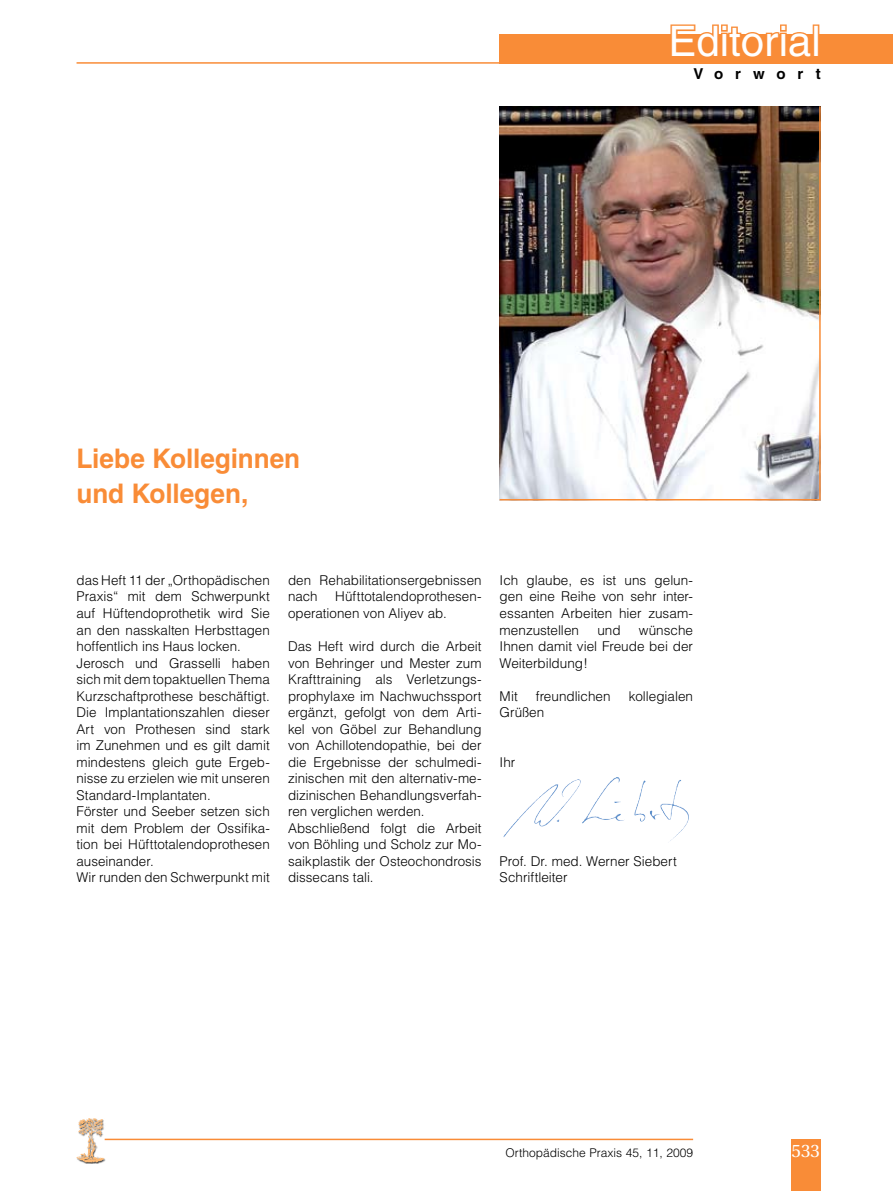
<style>
.page{position:relative;width:893px;height:1191px;background:#fff}
.page>*{position:absolute;margin:0;border:0;box-sizing:border-box;transform-origin:0 0}
.t1{font:42px "Helvetica";color:#fff}
.t2{font:700 27px/34.5px "Helvetica";letter-spacing:-.005em;color:#f98c37}
.t3{font:18px "Utopia";color:#fff}
.t4{font:700 15px "Helvetica";letter-spacing:.8em;color:#000}
.t5{font:300 13.5px/16.5px "Helvetica";color:#000}
.t6{font:300 12px "Helvetica";color:#000}
</style>
<div class="page">
<div style="left:77px;top:1118px;width:29px;height:46px;background:#000;opacity:.75"></div>
<img style="left:77px;top:1118px;width:28px;height:44px">
<hr style="left:105px;top:1138px;width:588px;height:2px;background:#f98c37">
<div style="left:791px;top:1138px;width:30px;height:53px;background:#f98c37"></div>
<div style="left:500px;top:34px;width:393px;height:30px;background:#f98c37"></div>
<hr style="left:77px;top:62px;width:816px;height:2px;background:#f98c37">
<svg style="left:670px;top:24px;width:49px;height:10px"></svg>
<div style="left:721px;top:24px;width:7px;height:8px;border:3px solid #f98c37"></div>
<svg style="left:727px;top:25px;width:86px;height:9px"></svg>
<div style="left:813px;top:24px;width:6px;height:34px;border:3px solid #f98c37"></div>
<img style="left:499px;top:106px;width:322px;height:395px">
<img style="left:503px;top:777px;width:186px;height:64px">
<h1 class="t1" style="left:668px;top:17px;width:154px">Editorial</h1>
<p class="t4" style="left:693px;top:64px;width:129px">Vorwort</p>
<h2 class="t2" style="left:77px;top:441px;width:225px">Liebe Kolleginnen und Kollegen,</h2>
<p class="t5" style="left:77px;top:572px;width:195px">das Heft 11 der „Orthopädischen<br>Praxis“ mit dem Schwerpunkt auf Hüftendoprothetik wird Sie an den nasskalten Herbsttagen hoffentlich ins Haus locken.<br>Jerosch und Grasselli haben sich mit dem topaktuellen Thema<br>Kurzschaftprothese beschäftigt.<br>Die Implantationszahlen dieser<br>Art von Prothesen sind stark im Zunehmen und es gilt damit mindestens gleich gute Ergeb&shy;nisse zu erzielen wie mit unseren<br>Standard-Implantaten.<br>Förster und Seeber setzen sich mit dem Problem der Ossifika&shy;tion bei Hüfttotalendoprothesen auseinander.<br>Wir runden den Schwerpunkt mit</p>
<p class="t5" style="left:288px;top:572px;width:195px">den Rehabilitationsergebnissen nach</p>
<p class="t5" style="left:288px;top:588px;width:194px;text-indent:47px">Hüfttotalendoprothesen&shy;operationen von Aliyev ab.</p>
<p class="t5" style="left:288px;top:638px;width:195px">Das Heft wird durch die Arbeit von Behringer und Mester zum<br>Krafttraining als Verletzungs&shy;prophylaxe im Nachwuchssport ergänzt, gefolgt von dem Arti&shy;kel von Göbel zur Behandlung von Achillotendopathie, bei der die Ergebnisse der schulmedi&shy;zinischen mit den alternativ-me&shy;dizinischen Behandlungsverfah&shy;ren verglichen werden.<br>Abschließend folgt die Arbeit von Böhling und Scholz zur Mo&shy;saikplastik der Osteochondrosis dissecans tali.</p>
<p class="t5" style="left:500px;top:572px;width:195px;text-align:justify">Ich glaube, es ist uns gelun&shy;gen eine Reihe von sehr inter&shy;essanten Arbeiten hier zusam&shy;menzustellen</p>
<p class="t5" style="left:500px;top:621px;width:195px;text-align:justify;text-indent:139px">wünsche Ihnen damit viel Freude bei der Weiterbildung!</p>
<p class="t5" style="left:500px;top:687px;width:20px">Mit</p>
<p class="t5" style="left:536px;top:687px;width:76px">freundlichen</p>
<p class="t5" style="left:629px;top:687px;width:66px">kollegialen</p>
<p class="t5" style="left:500px;top:704px;width:46px">Grüßen</p>
<p class="t5" style="left:500px;top:753px;width:17px">Ihr</p>
<p class="t5" style="left:597px;top:621px;width:25px">und</p>
<p class="t5" style="left:500px;top:852px;width:179px">Prof. Dr. med. Werner Siebert<br>Schriftleiter</p>
<p class="t6" style="left:505px;top:1145px;width:189px">Orthopädische Praxis 45, 11, 2009</p>
<h3 class="t3" style="left:791px;top:1140px;width:30px">533</h3>
</div>
